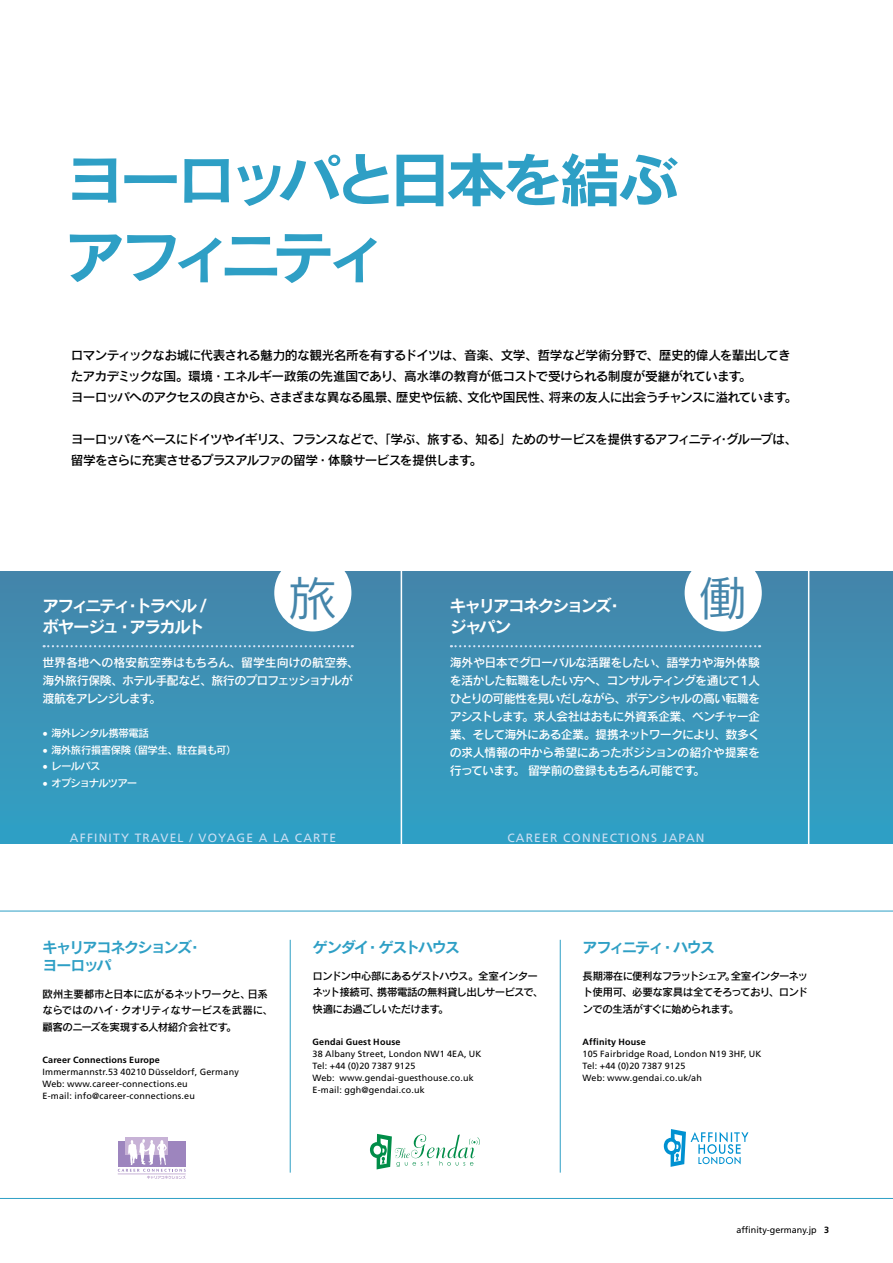
<style>
.page{position:relative;width:893px;height:1263px;background:#fff}
.page>*{position:absolute;margin:0;border:0;box-sizing:border-box;transform-origin:0 0}
.t1{font:58.8px/76.5px "Rodin CID B";letter-spacing:-.105em;color:#2e9fc5;scale:1.05 1}
.t2{font:47.4px "Rodin CID M";color:#4485aa;scale:1.05 1}
.t3{font:16.5px/21px "Rodin CID B";letter-spacing:-.11em;color:#fff}
.t4{font:15px/18px "Rodin CID B";letter-spacing:-.11em;color:#2e9fc5}
.t5{font:12.75px/21px "Rodin CID DB";letter-spacing:-.06em;color:#000}
.t6{font:12px/18px "Rodin CID DB";letter-spacing:-.045em;color:#fff}
.t7{font:12px "Frutiger";letter-spacing:.1em;color:#ccdff3}
.t8{font:10.5px/16.5px "Rodin CID DB";letter-spacing:-.06em;color:#000}
.t9{font:10.5px "Rodin CID DB";letter-spacing:-.06em;color:#fff}
.t10{font:10.5px "Rodin CID DB";letter-spacing:-.04em;color:#fff}
.t11{font:10.5px "Rodin CID DB";letter-spacing:-.1em;color:#fff}
.t12{font:9px/12px "Frutiger";letter-spacing:.02em;color:#000}
.t13{font:700 9px "Frutiger";letter-spacing:.02em;color:#000}
.t14{font:9px "Frutiger";color:#000}
.s1{font-weight:700}
</style>
<div class="page">
<div style="left:0;top:572px;width:892px;height:272px;background:linear-gradient(to bottom,#4686aa,#30a1c5)"></div>
<hr style="left:0;top:911px;width:892px;height:1px;background:#2e9fc5">
<hr style="left:0;top:1198px;width:892px;height:1px;background:#2e9fc5">
<svg style="left:44px;top:645px;width:309px;height:2px"></svg>
<div style="left:274px;top:554px;width:77px;height:77px;background:#fff;border-radius:50%"></div>
<svg style="left:451px;top:645px;width:309px;height:2px"></svg>
<div style="left:685px;top:554px;width:77px;height:77px;background:#fff;border-radius:50%"></div>
<hr style="left:290px;top:940px;width:1px;height:232px;background:#2e9fc5">
<hr style="left:560px;top:940px;width:1px;height:232px;background:#2e9fc5">
<svg style="left:370px;top:1134px;width:110px;height:35px"></svg>
<svg style="left:664px;top:1129px;width:84px;height:38px"></svg>
<div style="left:126px;top:1137px;width:42px;height:18px;background:#c7b2d6"></div>
<svg style="left:118px;top:1139px;width:68px;height:40px"></svg>
<hr style="left:808px;top:564px;width:1px;height:280px;background:#fff">
<hr style="left:401px;top:564px;width:1px;height:280px;background:#fff">
<h1 class="t1" style="left:64px;top:139px;width:588px">ヨーロッパと日本を結ぶアフィニティ</h1>
<h3 class="t5" style="left:71px;top:344px;width:728px">ロマンティックなお城に代表される魅力的な観光名所を有するドイツは、音楽、文学、哲学など学術分野で、歴史的偉人を輩出してきたアカデミックな国。環境・エネルギー政策の先進国であり、高水準の教育が低コストで受けられる制度が受継がれています。<br>ヨーロッパへのアクセスの良さから、さまざまな異なる風景、歴史や伝統、文化や国民性、将来の友人に出会うチャンスに溢れています。</h3>
<h3 class="t5" style="left:71px;top:428px;width:728px">ヨーロッパをベースにドイツやイギリス、フランスなどで、「学ぶ、旅する、知る」ためのサービスを提供するアフィニティ・グループは、留学をさらに充実させるプラスアルファの留学・体験サービスを提供します。</h3>
<h2 class="t2" style="left:288px;top:568px;width:49px">旅</h2>
<h3 class="t3" style="left:43px;top:594px;width:166px">アフィニティ・トラベル /ボヤージュ・アラカルト</h3>
<h3 class="t6" style="left:43px;top:652px;width:318px">世界各地への格安航空券はもちろん、留学生向けの航空券、海外旅行保険、ホテル手配など、旅行のプロフェッショナルが渡航をアレンジします。</h3>
<p class="t10" style="left:43px;top:726px;width:108px">• 海外レンタル携帯電話</p>
<p class="t9" style="left:43px;top:743px;width:196px">• 海外旅行損害保険（留学生、駐在員も可）</p>
<p class="t9" style="left:43px;top:759px;width:59px">• レールパス</p>
<p class="t11" style="left:43px;top:776px;width:96px">• オプショナルツアー</p>
<h2 class="t2" style="left:698px;top:568px;width:49px">働</h2>
<h3 class="t3" style="left:450px;top:594px;width:175px">キャリアコネクションズ・ジャパン</h3>
<h3 class="t6" style="left:450px;top:653px;width:312px;text-align:justify">海外や日本でグローバルな活躍をしたい、語学力や海外体験を活かした転職をしたい方へ、コンサルティングを通じて１人ひとりの可能性を見いだしながら、ポテンシャルの高い転職をアシストします。求人会社はおもに外資系企業、ベンチャー企業、そして海外にある企業。提携ネットワークにより、数多くの求人情報の中から希望にあったポジションの紹介や提案を行っています。 留学前の登録ももちろん可能です。</h3>
<h3 class="t7" style="left:70px;top:831px;width:268px">AFFINITY TRAVEL / VOYAGE A LA CARTE</h3>
<h3 class="t7" style="left:507px;top:831px;width:199px">CAREER CONNECTIONS JAPAN</h3>
<h3 class="t4" style="left:43px;top:938px;width:162px">キャリアコネクションズ・ヨーロッパ</h3>
<p class="t8" style="left:43px;top:985px;width:232px">欧州主要都市と日本に広がるネットワークと、日系ならではのハイ・クオリティなサービスを武器に、顧客のニーズを実現する人材紹介会社です。</p>
<p class="t13" style="left:43px;top:1054px;width:119px">Career Connections Europe</p>
<p class="t12" style="left:43px;top:1066px;width:198px">Immermannstr.53 40210 Düsseldorf, Germany<br>Web: www.career-connections.eu<br>E-mail: info@career-connections.eu</p>
<h3 class="t4" style="left:313px;top:938px;width:149px">ゲンダイ・ゲストハウス</h3>
<p class="t8" style="left:313px;top:967px;width:232px">ロンドン中心部にあるゲストハウス。全室インターネット接続可、携帯電話の無料貸し出しサービスで、快適にお過ごしいただけます。</p>
<p class="t13" style="left:313px;top:1036px;width:89px">Gendai Guest House</p>
<p class="t12" style="left:313px;top:1048px;width:171px">38 Albany Street, London NW1 4EA, UK<br>Tel: +44 (0)20 7387 9125<br>Web: www.gendai-guesthouse.co.uk<br>E-mail: ggh@gendai.co.uk</p>
<h3 class="t4" style="left:583px;top:938px;width:134px">アフィニティ・ハウス</h3>
<p class="t8" style="left:583px;top:967px;width:227px;text-align:justify">長期滞在に便利なフラットシェア。全室インターネット使用可、必要な家具は全てそろっており、ロンドンでの生活がすぐに始められます。</p>
<p class="t13" style="left:583px;top:1036px;width:65px">Affinity House</p>
<p class="t12" style="left:583px;top:1048px;width:180px">105 Fairbridge Road, London N19 3HF, UK<br>Tel: +44 (0)20 7387 9125<br>Web: www.gendai.co.uk/ah</p>
<p class="t14" style="left:736px;top:1225px;width:94px">affinity-germany.jp <span class="s1">3</span></p>
</div>
